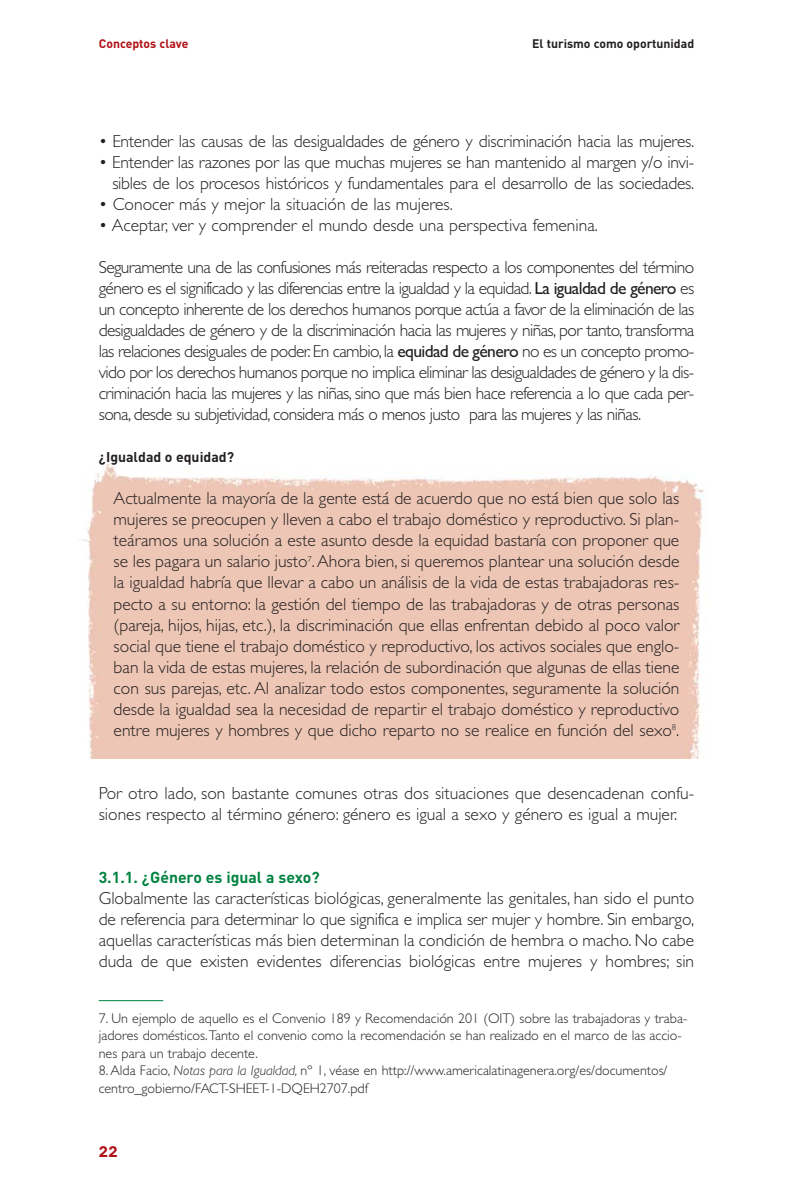
<style>
.page{position:relative;width:794px;height:1191px;background:#fff}
.page>*{position:absolute;margin:0;border:0;box-sizing:border-box;transform-origin:0 0}
.t1{font:300 17.5px/21px "Gill Sans";color:#231f20;text-align:justify}
.t2{font:17.5px "DIN Bold Alternate";color:#b01016}
.t3{font:700 15.75px "DIN";color:#008240}
.t4{font:300 14px/17.5px "Gill Sans";color:#231f20}
.t5{font:700 14px "DIN";color:#231f20}
.t6{font:700 12.25px "DIN";color:#231f20}
.t7{font:700 12.25px "DIN";color:#b01016}
.s1{font-weight:400}
.s2{font-style:italic}
</style>
<div class="page">
<img style="left:83px;top:463px;width:622px;height:295px">
<hr style="left:99px;top:1000px;width:64px;height:1px;background:#008240">
<p class="t7" style="left:99px;top:39px;width:91px">Conceptos clave</p>
<p class="t6" style="left:532px;top:39px;width:163px">El turismo como oportunidad</p>
<p class="t1" style="left:99px;top:133px;width:597px">• Entender las causas de las desigualdades de género y discriminación hacia las mujeres.</p>
<p class="t1" style="left:99px;top:154px;width:597px;text-align:right">• Entender las razones por las que muchas mujeres se han mantenido al margen y/o invi&shy;sibles de los procesos históricos y fundamentales para el desarrollo de las sociedades.</p>
<p class="t1" style="left:99px;top:196px;width:356px">• Conocer más y mejor la situación de las mujeres.</p>
<p class="t1" style="left:99px;top:217px;width:500px">• Aceptar, ver y comprender el mundo desde una perspectiva femenina.</p>
<p class="t1" style="left:99px;top:259px;width:597px">Seguramente una de las confusiones más reiteradas respecto a los componentes del término género es el significado y las diferencias entre la igualdad y la equidad. <span class="s1">La igualdad de género</span> es un concepto inherente de los derechos humanos porque actúa a favor de la eliminación de las desigualdades de género y de la discriminación hacia las mujeres y niñas, por tanto, transforma las relaciones desiguales de poder. En cambio, la <span class="s1">equidad de género</span> no es un concepto promo&shy;vido por los derechos humanos porque no implica eliminar las desigualdades de género y la dis&shy;criminación hacia las mujeres y las niñas, sino que más bien hace referencia a lo que cada per&shy;sona, desde su subjetividad, considera más o menos justo para las mujeres y las niñas.</p>
<p class="t5" style="left:99px;top:452px;width:137px">¿Igualdad o equidad?</p>
<p class="t1" style="left:114px;top:490px;width:567px">Actualmente la mayoría de la gente está de acuerdo que no está bien que solo las mujeres se preocupen y lleven a cabo el trabajo doméstico y reproductivo. Si plan&shy;teáramos una solución a este asunto desde la equidad bastaría con proponer que se les pagara un salario justo<sup>7</sup>.Ahora bien, si queremos plantear una solución desde la igualdad habría que llevar a cabo un análisis de la vida de estas trabajadoras res&shy;pecto a su entorno: la gestión del tiempo de las trabajadoras y de otras personas (pareja, hijos, hijas, etc.), la discriminación que ellas enfrentan debido al poco valor social que tiene el trabajo doméstico y reproductivo, los activos sociales que englo&shy;ban la vida de estas mujeres, la relación de subordinación que algunas de ellas tiene con sus parejas, etc. Al analizar todo estos componentes, seguramente la solución desde la igualdad sea la necesidad de repartir el trabajo doméstico y reproductivo entre mujeres y hombres y que dicho reparto no se realice en función del sexo<sup>8</sup>.</p>
<p class="t1" style="left:99px;top:784px;width:597px">Por otro lado, son bastante comunes otras dos situaciones que desencadenan confu&shy;siones respecto al término género: género es igual a sexo y género es igual a mujer.</p>
<p class="t3" style="left:99px;top:871px;width:222px">3.1.1. ¿Género es igual a sexo?</p>
<p class="t1" style="left:99px;top:889px;width:597px">Globalmente las características biológicas, generalmente las genitales, han sido el punto de referencia para determinar lo que significa e implica ser mujer y hombre. Sin embargo, aquellas características más bien determinan la condición de hembra o macho. No cabe duda de que existen evidentes diferencias biológicas entre mujeres y hombres; sin</p>
<p class="t4" style="left:99px;top:1010px;width:590px">7. Un ejemplo de aquello es el Convenio 189 y Recomendación 201 (OIT) sobre las trabajadoras y traba&shy;jadores domésticos.Tanto el convenio como la recomendación se han realizado en el marco de las accio&shy;nes para un trabajo decente.</p>
<p class="t4" style="left:99px;top:1063px;width:570px">8. Alda Facio, <span class="s2">Notas para la Igualdad,</span> nº 1, véase en http://www.americalatinagenera.org/es/documentos/ centro_gobierno/FACT-SHEET-1-DQEH2707.pdf</p>
<p class="t2" style="left:99px;top:1144px;width:21px">22</p>
</div>
